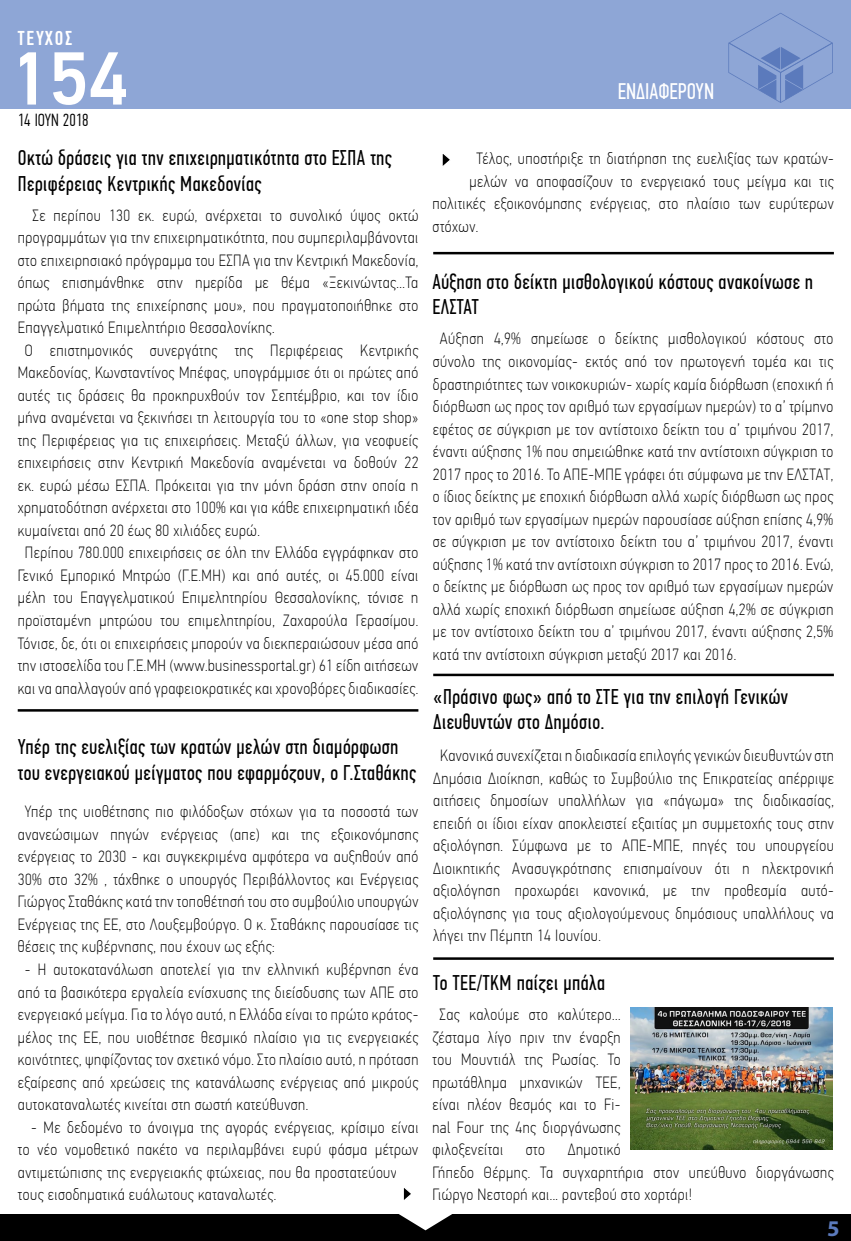
<style>
.page{position:relative;width:851px;height:1241px;background:#fff}
.page>*{position:absolute;margin:0;border:0;box-sizing:border-box;transform-origin:0 0}
.t1{font:500 75px "PF Din Text Pro";color:#fff}
.t2{font:22.5px "PF Din Text Comp Pro";color:#fff}
.t3{font:700 22.5px "Myriad Pro";color:#5b7abc}
.t4{font:21.25px/25.5px "PF Din Text Comp Pro";letter-spacing:.025em;color:#000}
.t5{font:500 20px "PF Din Text Comp Pro";letter-spacing:.1em;color:#fff}
.t6{font:300 17.5px "PF Din Text Comp Pro";color:#000}
.t7{font:100 16.25px/22.5px "PF Din Text Cond Pro";letter-spacing:.03em;color:#000;text-align:justify}
</style>
<div class="page">
<div style="left:0;top:0;width:850px;height:108px;background:#8ea6d6"></div>
<div style="left:0;top:1214px;width:850px;height:26px;background:#000"></div>
<svg style="left:728px;top:13px;width:104px;height:90px"></svg>
<svg style="left:399px;top:1214px;width:53px;height:16px"></svg>
<hr style="left:433px;top:673px;width:400px;height:3px;background:#000">
<hr style="left:433px;top:957px;width:400px;height:2px;background:#000">
<hr style="left:18px;top:709px;width:400px;height:2px;background:#000">
<hr style="left:433px;top:252px;width:400px;height:2px;background:#000">
<img style="left:630px;top:1007px;width:202px;height:142px">
<svg style="left:403px;top:1188px;width:8px;height:12px"></svg>
<svg style="left:442px;top:154px;width:8px;height:12px"></svg>
<p class="t5" style="left:18px;top:27px;width:56px">ΤΕΥΧΟΣ</p>
<h1 class="t1" style="left:10px;top:34px;width:120px">154</h1>
<p class="t6" style="left:18px;top:110px;width:72px">14 ΙΟΥΝ 2018</p>
<h3 class="t4" style="left:18px;top:146px;width:375px">Οκτώ δράσεις για την επιχειρηματικότητα στο ΕΣΠΑ της<br>Περιφέρειας Κεντρικής Μακεδονίας</h3>
<p class="t7" style="left:33px;top:204px;width:387px">Σε περίπου 130 εκ. ευρώ, ανέρχεται το συνολικό ύψος οκτώ</p>
<p class="t7" style="left:18px;top:226px;width:402px">προγραμμάτων για την επιχειρηματικότητα, που συμπεριλαμβάνονται</p>
<p class="t7" style="left:18px;top:249px;width:402px">στο επιχειρησιακό πρόγραμμα του ΕΣΠΑ για την Κεντρική Μακεδονία,</p>
<p class="t7" style="left:18px;top:271px;width:402px">όπως επισημάνθηκε στην ημερίδα με θέμα «Ξεκινώντας...Τα</p>
<p class="t7" style="left:18px;top:294px;width:402px">πρώτα βήματα της επιχείρησης μου», που πραγματοποιήθηκε στο</p>
<p class="t7" style="left:18px;top:316px;width:258px">Επαγγελματικό Επιμελητήριο Θεσσαλονίκης.</p>
<p class="t7" style="left:25px;top:339px;width:395px">Ο επιστημονικός συνεργάτης της Περιφέρειας Κεντρικής</p>
<p class="t7" style="left:18px;top:361px;width:402px">Μακεδονίας, Κωνσταντίνος Μπέφας, υπογράμμισε ότι οι πρώτες από</p>
<p class="t7" style="left:18px;top:384px;width:402px">αυτές τις δράσεις θα προκηρυχθούν τον Σεπτέμβριο, και τον ίδιο</p>
<p class="t7" style="left:18px;top:406px;width:402px">μήνα αναμένεται να ξεκινήσει τη λειτουργία του το «one stop shop»</p>
<p class="t7" style="left:18px;top:429px;width:402px">της Περιφέρειας για τις επιχειρήσεις. Μεταξύ άλλων, για νεοφυείς</p>
<p class="t7" style="left:18px;top:451px;width:402px">επιχειρήσεις στην Κεντρική Μακεδονία αναμένεται να δοθούν 22</p>
<p class="t7" style="left:18px;top:474px;width:402px">εκ. ευρώ μέσω ΕΣΠΑ. Πρόκειται για την μόνη δράση στην οποία η</p>
<p class="t7" style="left:18px;top:496px;width:402px">χρηματοδότηση ανέρχεται στο 100% και για κάθε επιχειρηματική ιδέα</p>
<p class="t7" style="left:18px;top:519px;width:243px">κυμαίνεται από 20 έως 80 χιλιάδες ευρώ.</p>
<p class="t7" style="left:25px;top:541px;width:395px">Περίπου 780.000 επιχειρήσεις σε όλη την Ελλάδα εγγράφηκαν στο</p>
<p class="t7" style="left:18px;top:564px;width:402px">Γενικό Εμπορικό Μητρώο (Γ.Ε.ΜΗ) και από αυτές, οι 45.000 είναι</p>
<p class="t7" style="left:18px;top:586px;width:402px">μέλη του Επαγγελματικού Επιμελητηρίου Θεσσαλονίκης, τόνισε η</p>
<p class="t7" style="left:18px;top:609px;width:402px">προϊσταμένη μητρώου του επιμελητηρίου, Ζαχαρούλα Γερασίμου.</p>
<p class="t7" style="left:18px;top:631px;width:402px">Τόνισε, δε, ότι οι επιχειρήσεις μπορούν να διεκπεραιώσουν μέσα από</p>
<p class="t7" style="left:18px;top:654px;width:402px">την ιστοσελίδα του Γ.Ε.ΜΗ (www.businessportal.gr) 61 είδη αιτήσεων</p>
<p class="t7" style="left:18px;top:676px;width:402px">και να απαλλαγούν από γραφειοκρατικές και χρονοβόρες διαδικασίες.</p>
<h3 class="t4" style="left:18px;top:734px;width:400px">Υπέρ της ευελιξίας των κρατών μελών στη διαμόρφωση του ενεργειακού μείγματος που εφαρμόζουν, ο Γ.Σταθάκης</h3>
<p class="t7" style="left:18px;top:800px;width:402px;text-indent:7px">Υπέρ της υιοθέτησης πιο φιλόδοξων στόχων για τα ποσοστά των ανανεώσιμων πηγών ενέργειας (απε) και της εξοικονόμησης ενέργειας το 2030 - και συγκεκριμένα αμφότερα να αυξηθούν από 30% στο 32% , τάχθηκε ο υπουργός Περιβάλλοντος και Ενέργειας Γιώργος Σταθάκης κατά την τοποθέτησή του στο συμβούλιο υπουργών Ενέργειας της ΕΕ, στο Λουξεμβούργο. Ο κ. Σταθάκης παρουσίασε τις θέσεις της κυβέρνησης, που έχουν ως εξής:</p>
<p class="t7" style="left:18px;top:957px;width:402px;text-indent:7px">- Η αυτοκατανάλωση αποτελεί για την ελληνική κυβέρνηση ένα από τα βασικότερα εργαλεία ενίσχυσης της διείσδυσης των ΑΠΕ στο ενεργειακό μείγμα. Για το λόγο αυτό, η Ελλάδα είναι το πρώτο κράτος&shy;μέλος της ΕΕ, που υιοθέτησε θεσμικό πλαίσιο για τις ενεργειακές κοινότητες, ψηφίζοντας τον σχετικό νόμο. Στο πλαίσιο αυτό, η πρόταση εξαίρεσης από χρεώσεις της κατανάλωσης ενέργειας από μικρούς αυτοκαταναλωτές κινείται στη σωστή κατεύθυνση.</p>
<p class="t7" style="left:18px;top:1115px;width:402px;text-align:left;text-indent:13px">- Με δεδομένο το άνοιγμα της αγοράς ενέργειας, κρίσιμο είναι το νέο νομοθετικό πακέτο να περιλαμβάνει ευρύ φάσμα μέτρων αντιμετώπισης της ενεργειακής φτώχειας, που θα προστατεύουν τους εισοδηματικά ευάλωτους καταναλωτές.</p>
<h2 class="t2" style="left:617px;top:78px;width:98px">ΕΝΔΙΑΦΕΡΟΥΝ</h2>
<p class="t7" style="left:476px;top:147px;width:359px">Τέλος, υποστήριξε τη διατήρηση της ευελιξίας των κρατών-</p>
<p class="t7" style="left:469px;top:170px;width:366px">μελών να αποφασίζουν το ενεργειακό τους μείγμα και τις</p>
<p class="t7" style="left:432px;top:192px;width:402px">πολιτικές εξοικονόμησης ενέργειας, στο πλαίσιο των ευρύτερων</p>
<p class="t7" style="left:432px;top:215px;width:47px">στόχων.</p>
<h3 class="t4" style="left:432px;top:269px;width:382px">Αύξηση στο δείκτη μισθολογικού κόστους ανακοίνωσε η<br>ΕΛΣΤΑΤ</h3>
<p class="t7" style="left:433px;top:327px;width:402px;text-indent:7px">Αύξηση 4,9% σημείωσε ο δείκτης μισθολογικού κόστους στο σύνολο της οικονομίας- εκτός από τον πρωτογενή τομέα και τις δραστηριότητες των νοικοκυριών- χωρίς καμία διόρθωση (εποχική ή διόρθωση ως προς τον αριθμό των εργασίμων ημερών) το α’ τρίμηνο εφέτος σε σύγκριση με τον αντίστοιχο δείκτη του α’ τριμήνου 2017, έναντι αύξησης 1% που σημειώθηκε κατά την αντίστοιχη σύγκριση το 2017 προς το 2016. Το ΑΠΕ-ΜΠΕ γράφει ότι σύμφωνα με την ΕΛΣΤΑΤ, ο ίδιος δείκτης με εποχική διόρθωση αλλά χωρίς διόρθωση ως προς τον αριθμό των εργασίμων ημερών παρουσίασε αύξηση επίσης 4,9% σε σύγκριση με τον αντίστοιχο δείκτη του α’ τριμήνου 2017, έναντι αύξησης 1% κατά την αντίστοιχη σύγκριση το 2017 προς το 2016. Ενώ, ο δείκτης με διόρθωση ως προς τον αριθμό των εργασίμων ημερών αλλά χωρίς εποχική διόρθωση σημείωσε αύξηση 4,2% σε σύγκριση με τον αντίστοιχο δείκτη του α’ τριμήνου 2017, έναντι αύξησης 2,5% κατά την αντίστοιχη σύγκριση μεταξύ 2017 και 2016.</p>
<h3 class="t4" style="left:433px;top:684px;width:356px">«Πράσινο φως» από το ΣΤΕ για την επιλογή Γενικών<br>Διευθυντών στο Δημόσιο.</h3>
<p class="t7" style="left:433px;top:744px;width:402px;text-indent:7px">Κανονικά συνεχίζεται η διαδικασία επιλογής γενικών διευθυντών στη Δημόσια Διοίκηση, καθώς το Συμβούλιο της Επικρατείας απέρριψε αιτήσεις δημοσίων υπαλλήλων για «πάγωμα» της διαδικασίας, επειδή οι ίδιοι είχαν αποκλειστεί εξαιτίας μη συμμετοχής τους στην αξιολόγηση. Σύμφωνα με το ΑΠΕ-ΜΠΕ, πηγές του υπουργείου Διοικητικής Ανασυγκρότησης επισημαίνουν ότι η ηλεκτρονική αξιολόγηση προχωράει κανονικά, με την προθεσμία αυτό&shy;αξιολόγησης για τους αξιολογούμενους δημόσιους υπαλλήλους να λήγει την Πέμπτη 14 Ιουνίου.</p>
<h3 class="t4" style="left:433px;top:970px;width:173px">To TEE/TKM παίζει μπάλα</h3>
<p class="t7" style="left:432px;top:1003px;width:189px;text-indent:7px">Σας καλούμε στο καλύτερο... ζέσταμα λίγο πριν την έναρξη του Μουντιάλ της Ρωσίας. Το πρωτάθλημα μηχανικών ΤΕΕ, είναι πλέον θεσμός και το Fi&shy;nal Four της 4ης διοργάνωσης φιλοξενείται</p>
<p class="t7" style="left:432px;top:1138px;width:403px;text-align:left;text-indent:135px">Δημοτικό<br>Γήπεδο Θέρμης. Τα συγχαρητήρια στον υπεύθυνο διοργάνωσης<br>Γιώργο Νεστορή και... ραντεβού στο χορτάρι!</p>
<p class="t7" style="left:525px;top:1138px;width:21px">στο</p>
<h2 class="t3" style="left:826px;top:1213px;width:14px">5</h2>
</div>
